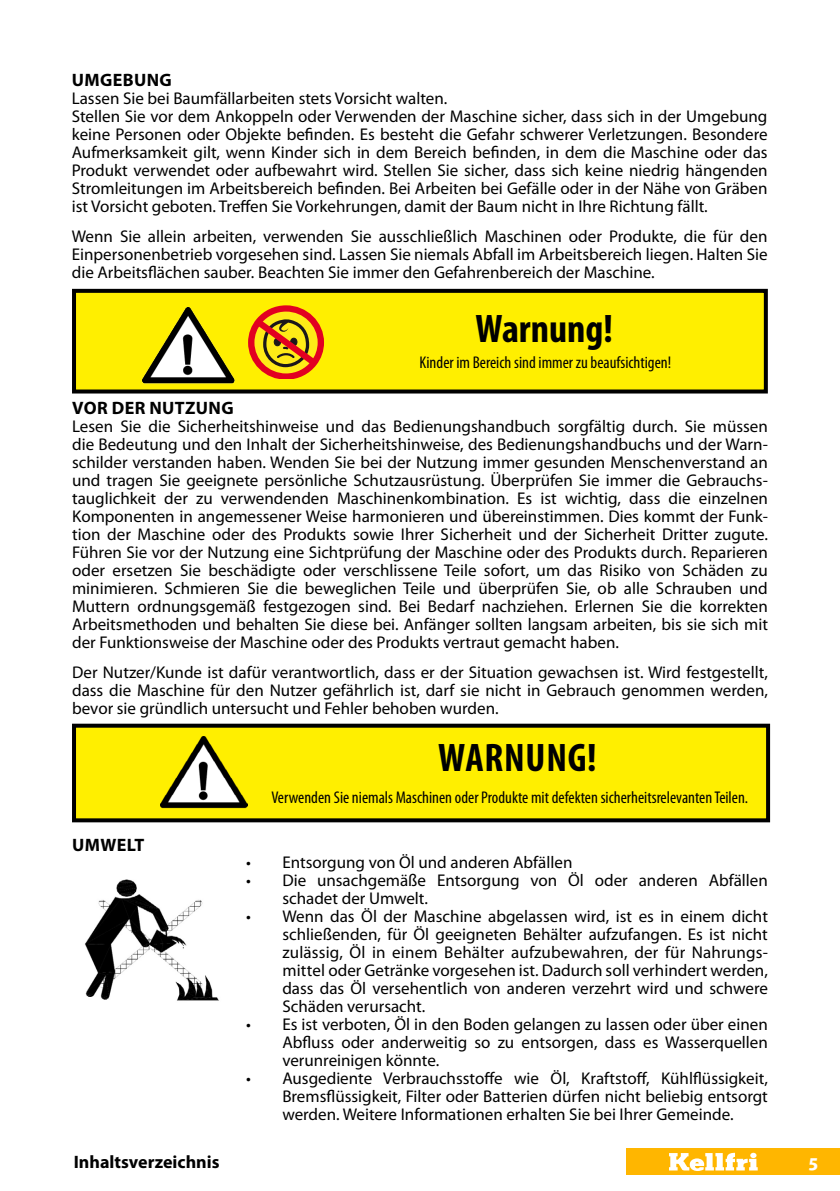
<style>
.page{position:relative;width:840px;height:1191px;background:#fff}
.page>*{position:absolute;margin:0;border:0;box-sizing:border-box;transform-origin:0 0}
.t1{font:700 condensed 40px "Myriad Pro";letter-spacing:.02em;color:#000}
.t2{font:700 condensed 40px "Myriad Pro";color:#000}
.t3{font:700 20px "Myriad Pro";color:#fff}
.t4{font:700 18px "Myriad Pro";letter-spacing:.02em;color:#000}
.t5{font:700 18px "Myriad Pro";color:#000}
.t6{font:17px/18px "Myriad Pro";color:#000;text-align:justify}
.t7{font:condensed 17px "Myriad Pro";color:#000}
</style>
<div class="page">
<div style="left:626px;top:1148px;width:213px;height:27px;background:#ffb600"></div>
<svg style="left:669px;top:1152px;width:88px;height:19px"></svg>
<div style="left:74px;top:725px;width:693px;height:95px;background:#ffef00"></div>
<div style="left:72px;top:723px;width:697px;height:99px;border:4px solid #000"></div>
<img style="left:161px;top:737px;width:86px;height:72px">
<div style="left:74px;top:291px;width:691px;height:100px;background:#ffef00"></div>
<div style="left:72px;top:289px;width:695px;height:104px;border:4px solid #000"></div>
<img style="left:142px;top:308px;width:92px;height:76px">
<svg style="left:248px;top:305px;width:76px;height:74px"></svg>
<img style="left:85px;top:879px;width:134px;height:122px">
<p class="t4" style="left:72px;top:68px;width:101px">UMGEBUNG</p>
<p class="t6" style="left:72px;top:89px;width:697px;text-align:left">Lassen Sie bei Baumfällarbeiten stets Vorsicht walten.<br>Stellen Sie vor dem Ankoppeln oder Verwenden der Maschine sicher, dass sich in der Umgebung keine Personen oder Objekte befinden. Es besteht die Gefahr schwerer Verletzungen. Besondere Aufmerksamkeit gilt, wenn Kinder sich in dem Bereich befinden, in dem die Maschine oder das Produkt verwendet oder aufbewahrt wird. Stellen Sie sicher, dass sich keine niedrig hängenden Stromleitungen im Arbeitsbereich befinden. Bei Arbeiten bei Gefälle oder in der Nähe von Gräben ist Vorsicht geboten. Treffen Sie Vorkehrungen, damit der Baum nicht in Ihre Richtung fällt.</p>
<p class="t6" style="left:72px;top:227px;width:697px">Wenn Sie allein arbeiten, verwenden Sie ausschließlich Maschinen oder Produkte, die für den Einpersonenbetrieb vorgesehen sind. Lassen Sie niemals Abfall im Arbeitsbereich liegen. Halten Sie die Arbeitsflächen sauber. Beachten Sie immer den Gefahrenbereich der Maschine.</p>
<h1 class="t2" style="left:475px;top:304px;width:139px">Warnung!</h1>
<p class="t7" style="left:419px;top:352px;width:253px">Kinder im Bereich sind immer zu beaufsichtigen!</p>
<p class="t4" style="left:72px;top:396px;width:163px">VOR DER NUTZUNG</p>
<p class="t6" style="left:72px;top:417px;width:697px">Lesen Sie die Sicherheitshinweise und das Bedienungshandbuch sorgfältig durch. Sie müssen die Bedeutung und den Inhalt der Sicherheitshinweise, des Bedienungshandbuchs und der Warn&shy;schilder verstanden haben. Wenden Sie bei der Nutzung immer gesunden Menschenverstand an und tragen Sie geeignete persönliche Schutzausrüstung. Überprüfen Sie immer die Gebrauchs&shy;tauglichkeit der zu verwendenden Maschinenkombination. Es ist wichtig, dass die einzelnen Komponenten in angemessener Weise harmonieren und übereinstimmen. Dies kommt der Funk&shy;tion der Maschine oder des Produkts sowie Ihrer Sicherheit und der Sicherheit Dritter zugute.<br>Führen Sie vor der Nutzung eine Sichtprüfung der Maschine oder des Produkts durch. Reparieren oder ersetzen Sie beschädigte oder verschlissene Teile sofort, um das Risiko von Schäden zu minimieren. Schmieren Sie die beweglichen Teile und überprüfen Sie, ob alle Schrauben und Muttern ordnungsgemäß festgezogen sind. Bei Bedarf nachziehen. Erlernen Sie die korrekten Arbeitsmethoden und behalten Sie diese bei. Anfänger sollten langsam arbeiten, bis sie sich mit der Funktionsweise der Maschine oder des Produkts vertraut gemacht haben.</p>
<p class="t6" style="left:72px;top:663px;width:697px">Der Nutzer/Kunde ist dafür verantwortlich, dass er der Situation gewachsen ist. Wird festgestellt, dass die Maschine für den Nutzer gefährlich ist, darf sie nicht in Gebrauch genommen werden, bevor sie gründlich untersucht und Fehler behoben wurden.</p>
<h1 class="t1" style="left:438px;top:733px;width:160px">WARNUNG!</h1>
<p class="t7" style="left:271px;top:787px;width:478px">Verwenden Sie niemals Maschinen oder Produkte mit defekten sicherheitsrelevanten Teilen.</p>
<p class="t4" style="left:72px;top:833px;width:74px">UMWELT</p>
<p class="t6" style="left:246px;top:852px;width:327px">• Entsorgung von Öl und anderen Abfällen</p>
<p class="t6" style="left:282px;top:870px;width:487px;text-indent:-36px">• Die unsachgemäße Entsorgung von Öl oder anderen Abfällen schadet der Umwelt.</p>
<p class="t6" style="left:282px;top:906px;width:487px;text-indent:-36px">• Wenn das Öl der Maschine abgelassen wird, ist es in einem dicht schließenden, für Öl geeigneten Behälter aufzufangen. Es ist nicht zulässig, Öl in einem Behälter aufzubewahren, der für Nahrungs&shy;mittel oder Getränke vorgesehen ist. Dadurch soll verhindert werden, dass das Öl versehentlich von anderen verzehrt wird und schwere Schäden verursacht.</p>
<p class="t6" style="left:282px;top:1014px;width:487px;text-indent:-36px">• Es ist verboten, Öl in den Boden gelangen zu lassen oder über einen Abfluss oder anderweitig so zu entsorgen, dass es Wasserquellen verunreinigen könnte.</p>
<p class="t6" style="left:282px;top:1068px;width:487px;text-indent:-36px">• Ausgediente Verbrauchsstoffe wie Öl, Kraftstoff, Kühlflüssigkeit, Bremsflüssigkeit, Filter oder Batterien dürfen nicht beliebig entsorgt werden. Weitere Informationen erhalten Sie bei Ihrer Gemeinde.</p>
<p class="t5" style="left:74px;top:1150px;width:147px">Inhaltsverzeichnis</p>
<p class="t3" style="left:807px;top:1148px;width:13px">5</p>
</div>
